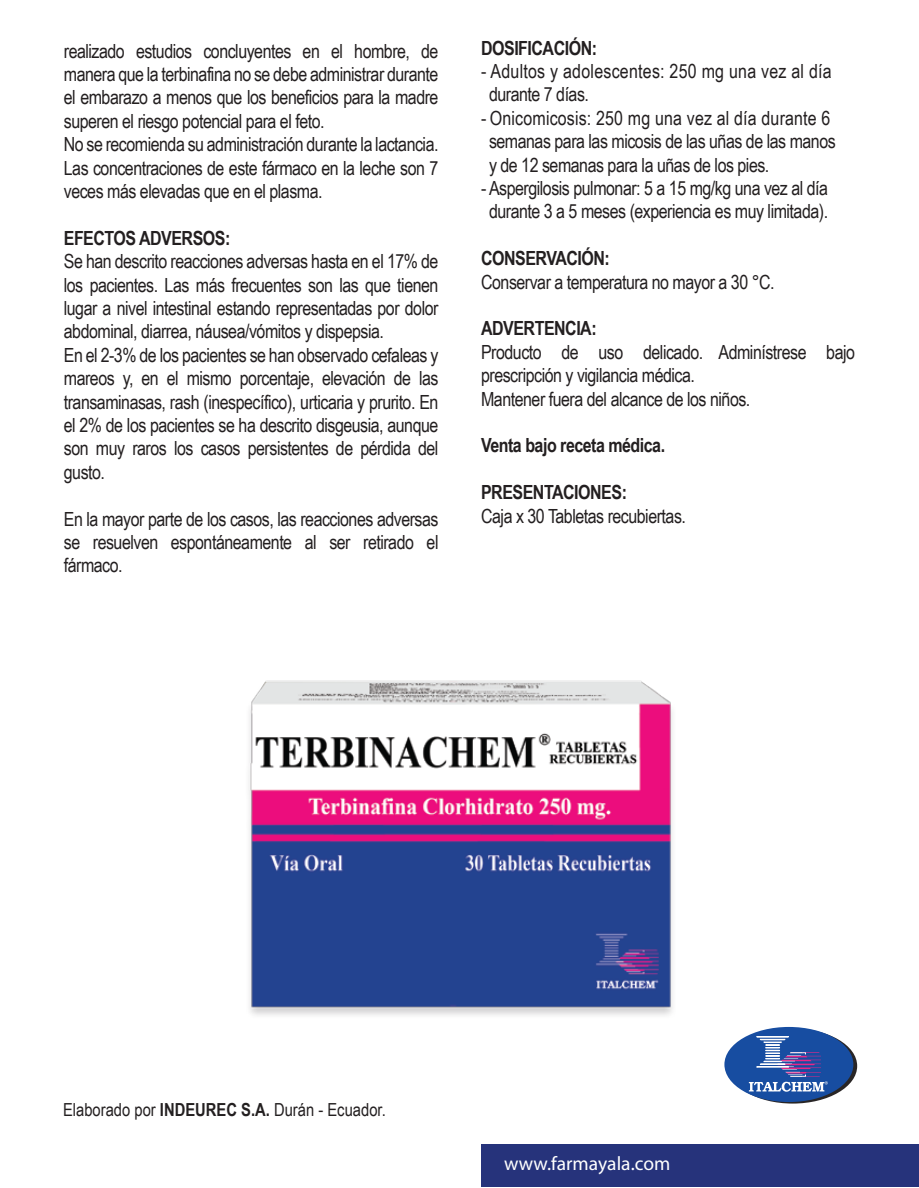
<style>
.page{position:relative;width:919px;height:1188px;background:#fff}
.page>*{position:absolute;margin:0;border:0;box-sizing:border-box;transform-origin:0 0}
.t1{font:19.5px/23.4px "Arial Narrow";letter-spacing:-.025em;color:#231f20}
.t2{font:700 19.5px "Arial Narrow";letter-spacing:-.025em;color:#231f20}
.t3{font:19.5px/23.4px "Arial Narrow";letter-spacing:.01em;color:#231f20}
.t4{font:19.5px "Myriad Pro";color:#fff}
.t5{font:18px "Arial Narrow";color:#231f20}
.s1{font-weight:700}
</style>
<div class="page">
<div style="left:481px;top:1144px;width:437px;height:42px;background:#26337b"></div>
<svg style="left:727px;top:1028px;width:129px;height:76px"></svg>
<div style="left:724px;top:1027px;width:128px;height:75px;background:#174da1;border-radius:50%"></div>
<svg style="left:748px;top:1036px;width:80px;height:56px"></svg>
<img style="left:249px;top:680px;width:424px;height:335px">
<p class="t1" style="left:64px;top:38px;width:376px">realizado estudios concluyentes en el hombre, de manera que la terbinafina no se debe administrar durante el embarazo a menos que los beneficios para la madre superen el riesgo potencial para el feto.<br>No se recomienda su administración durante la lactancia.<br>Las concentraciones de este fármaco en la leche son 7 veces más elevadas que en el plasma.</p>
<p class="t2" style="left:64px;top:223px;width:168px">EFECTOS ADVERSOS:</p>
<p class="t1" style="left:64px;top:249px;width:376px">Se han descrito reacciones adversas hasta en el 17% de los pacientes. Las más frecuentes son las que tienen lugar a nivel intestinal estando representadas por dolor abdominal, diarrea, náusea/vómitos y dispepsia.<br>En el 2-3% de los pacientes se han observado cefaleas y mareos y, en el mismo porcentaje, elevación de las transaminasas, rash (inespecífico), urticaria y prurito. En el 2% de los pacientes se ha descrito disgeusia, aunque son muy raros los casos persistentes de pérdida del gusto.</p>
<p class="t1" style="left:64px;top:506px;width:376px;text-align:justify">En la mayor parte de los casos, las reacciones adversas se resuelven espontáneamente al ser retirado el fármaco.</p>
<p class="t2" style="left:481px;top:33px;width:117px">DOSIFICACIÓN:</p>
<p class="t3" style="left:489px;top:59px;width:344px;text-indent:-8px">- Adultos y adolescentes: 250 mg una vez al día durante 7 días.</p>
<p class="t1" style="left:489px;top:106px;width:348px;text-indent:-8px">- Onicomicosis: 250 mg una vez al día durante 6 semanas para las micosis de las uñas de las manos y de 12 semanas para la uñas de los pies.</p>
<p class="t1" style="left:481px;top:176px;width:348px;text-align:center">- Aspergilosis pulmonar: 5 a 15 mg/kg una vez al día durante 3 a 5 meses (experiencia es muy limitada).</p>
<p class="t2" style="left:481px;top:244px;width:130px">CONSERVACIÓN:</p>
<p class="t1" style="left:481px;top:269px;width:295px">Conservar a temperatura no mayor a 30 °C.</p>
<p class="t2" style="left:481px;top:314px;width:117px">ADVERTENCIA:</p>
<p class="t1" style="left:481px;top:340px;width:375px">Producto de uso delicado. Adminístrese bajo prescripción y vigilancia médica.<br>Mantener fuera del alcance de los niños.</p>
<p class="t2" style="left:481px;top:431px;width:185px">Venta bajo receta médica.</p>
<p class="t2" style="left:481px;top:478px;width:147px">PRESENTACIONES:</p>
<p class="t1" style="left:481px;top:503px;width:206px">Caja x 30 Tabletas recubiertas.</p>
<p class="t5" style="left:63px;top:1097px;width:324px">Elaborado por <span class="s1">INDEUREC S.A.</span> Durán - Ecuador.</p>
<p class="t4" style="left:504px;top:1152px;width:167px">www.farmayala.com</p>
</div>
